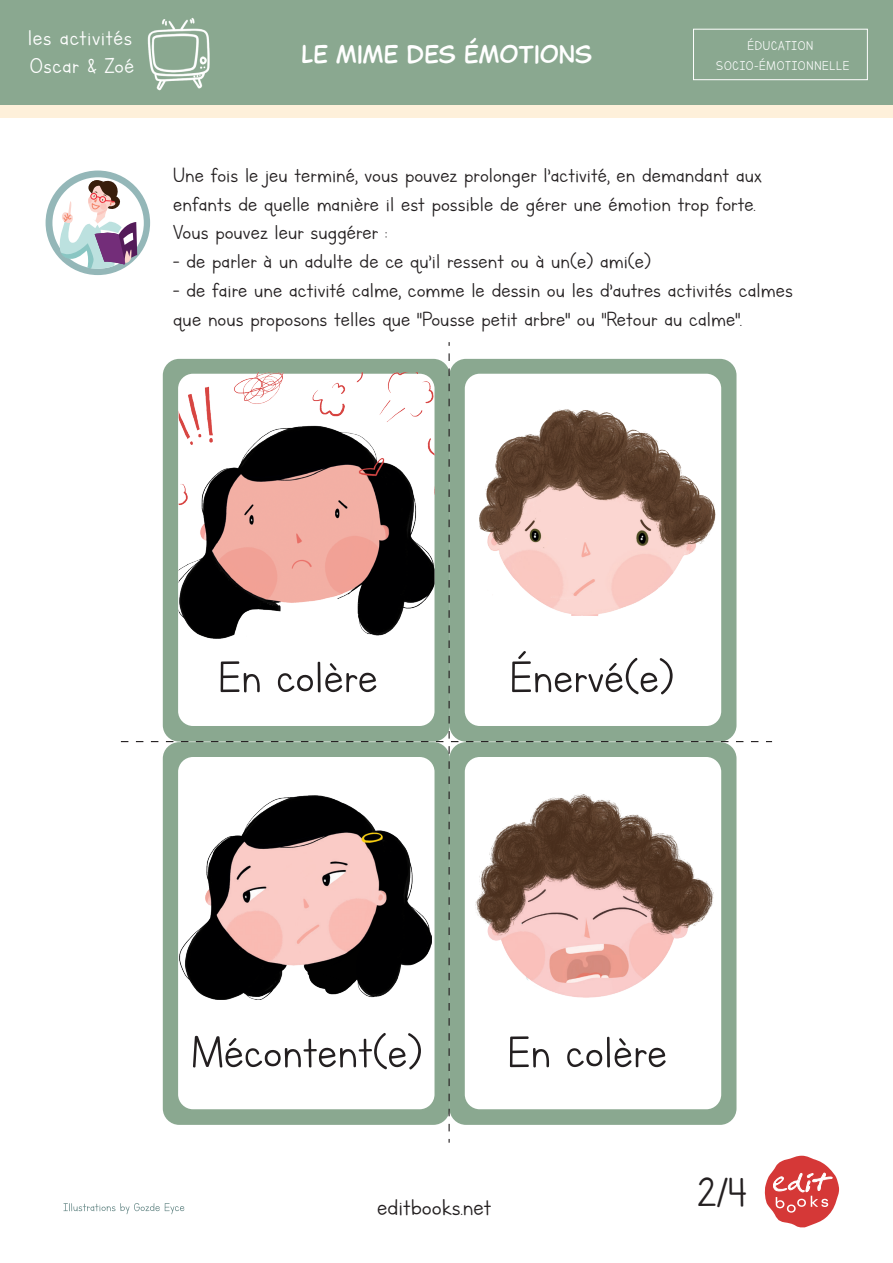
<style>
.page{position:relative;width:893px;height:1263px;background:#fff}
.page>*{position:absolute;margin:0;border:0;box-sizing:border-box;transform-origin:0 0}
.t1{font:51.9px "Lettersfor Learners";color:#231f20}
.t2{font:48px "Lettersfor Learners";color:#231f20}
.t3{font:27px "Lettersfor Learners";color:#231f20}
.t4{font:25.5px/27.3px "Lettersfor Learners";letter-spacing:.02em;color:#fff}
.t5{font:24px/28.8px "Lettersfor Learners";color:#231f20}
.t6{font:24px "Captain Comic";color:#fff}
.t7{font:15px/19.5px "Lettersfor Learners";letter-spacing:.05em;color:#fff;text-align:center}
</style>
<div class="page">
<svg style="left:764px;top:1156px;width:75px;height:72px"></svg>
<div style="left:0;top:0;width:893px;height:106px;background:#8aa890"></div>
<div style="left:693px;top:29px;width:175px;height:51px;border:1px solid #fff"></div>
<div style="left:0;top:105px;width:893px;height:13px;background:#fef0da"></div>
<img style="left:147px;top:18px;width:63px;height:73px">
<svg style="left:121px;top:353px;width:651px;height:790px"></svg>
<img style="left:180px;top:796px;width:251px;height:203px">
<img style="left:470px;top:398px;width:251px;height:234px">
<img style="left:464px;top:793px;width:250px;height:217px">
<img style="left:179px;top:372px;width:255px;height:269px">
<svg style="left:63px;top:1203px;width:121px;height:11px"></svg>
<div style="left:46px;top:171px;width:104px;height:104px;background:#94b7b8;border-radius:50%"></div>
<svg style="left:52px;top:177px;width:92px;height:92px"></svg>
<svg style="left:56px;top:177px;width:82px;height:92px"></svg>
<p class="t4" style="left:28px;top:24px;width:108px">les activités<br>Oscar &amp; Zoé</p>
<p class="t6" style="left:301px;top:37px;width:292px">LE MIME DES ÉMOTIONS</p>
<p class="t7" style="left:716px;top:36px;width:135px">ÉDUCATION<br>SOCIO-ÉMOTIONNELLE</p>
<p class="t5" style="left:173px;top:160px;width:590px">Une fois le jeu terminé, vous pouvez prolonger l’activité, en demandant aux enfants de quelle manière il est possible de gérer une émotion trop forte.<br>Vous pouvez leur suggérer :</p>
<p class="t5" style="left:173px;top:247px;width:479px">- de parler à un adulte de ce qu’il ressent ou à un(e) ami(e)</p>
<p class="t5" style="left:173px;top:276px;width:621px">- de faire une activité calme, comme le dessin ou les d’autres activités calmes que nous proposons telles que "Pousse petit arbre" ou "Retour au calme".</p>
<h1 class="t1" style="left:218px;top:649px;width:161px">En colère</h1>
<h1 class="t1" style="left:509px;top:649px;width:166px">Énervé(e)</h1>
<h1 class="t1" style="left:191px;top:1024px;width:233px">Mécontent(e)</h1>
<h1 class="t1" style="left:507px;top:1024px;width:161px">En colère</h1>
<p class="t3" style="left:377px;top:1192px;width:116px">editbooks.net</p>
<h2 class="t2" style="left:697px;top:1166px;width:51px">2/4</h2>
</div>
